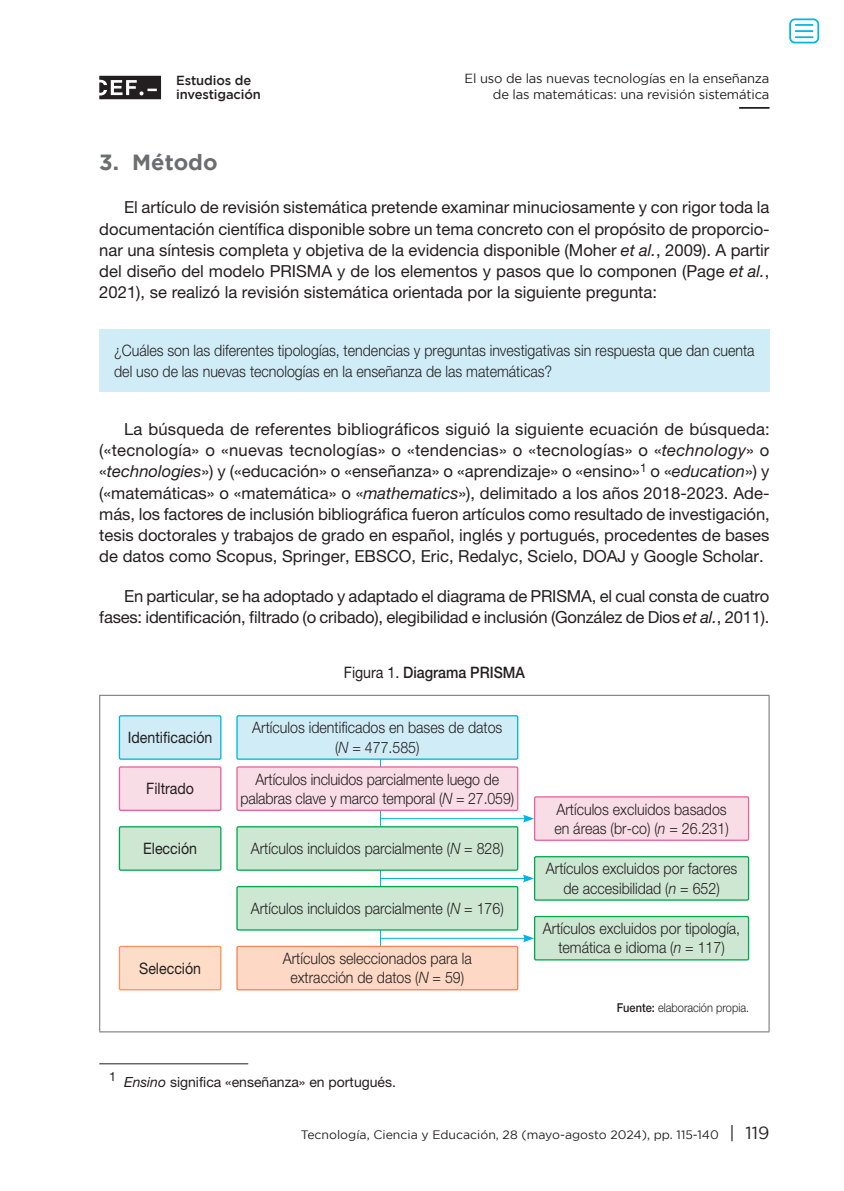
<style>
.page{position:relative;width:844px;height:1191px;background:#fff}
.page>*{position:absolute;margin:0;border:0;box-sizing:border-box;transform-origin:0 0}
.epígrafe_1{font:700 21.88px "Gotham";color:#6c6d70}
.texto_normal{font:16.62px/21.2px "Helvetica Neue LT Std";letter-spacing:-.015em;color:#231f20;text-align:justify}
.texto_normal__espaci{font:16.62px/21.2px "Helvetica Neue LT Std";color:#231f20;text-align:justify}
.Tablas_y_gráficos{font:300 15.75px/19.2px "Helvetica Neue LT Std";color:#231f20;text-align:center;scale:.9 1}
.Tablas_y_gráficos-2{font:15.75px "Helvetica Neue LT Std";color:#231f20;scale:.9 1}
.Tablas_título{font:500 15.75px "Helvetica Neue LT Std";color:#231f20;scale:.9 1}
.Nota_al_pie{font:14px "Helvetica Neue LT Std";color:#231f20}
.t1{font:13.12px/16.6px "Gotham";letter-spacing:-.015em;color:#231f20;text-align:right}
.t2{font:500 13.12px/14.2px "Gotham";letter-spacing:-.01em;color:#231f20}
.t3{font:12.25px "Gotham";color:#231f20}
.Fuente_tablas_y_graf{font:300 12.25px "Helvetica Neue LT Std";color:#231f20;scale:.9 1}
.s1{font-style:italic}
.s2{font-weight:400}
.s3{font-weight:500}
.s4{font-size:17.5px}
</style>
<div class="page">
<svg style="left:99px;top:76px;width:62px;height:23px"></svg>
<hr style="left:739px;top:107px;width:30px;height:2px;background:#231f20">
<div style="left:99px;top:330px;width:670px;height:62px;background:#d0edf7"></div>
<hr style="left:99px;top:1063px;width:149px;height:1px;background:#231f20">
<hr style="left:99px;top:695px;width:670px;height:1px;background:#6c6d70">
<hr style="left:99px;top:695px;width:1px;height:336px;background:#6c6d70">
<hr style="left:768px;top:695px;width:1px;height:336px;background:#6c6d70">
<hr style="left:99px;top:1031px;width:670px;height:1px;background:#6c6d70">
<hr style="left:380px;top:730px;width:1px;height:237px;background:#00b6de">
<hr style="left:380px;top:818px;width:145px;height:1px;background:#00b6de">
<svg style="left:523px;top:814px;width:11px;height:8px"></svg>
<hr style="left:380px;top:878px;width:145px;height:1px;background:#00b6de">
<svg style="left:523px;top:874px;width:10px;height:8px"></svg>
<hr style="left:380px;top:938px;width:145px;height:1px;background:#00b6de">
<svg style="left:523px;top:934px;width:11px;height:8px"></svg>
<div style="left:119px;top:716px;width:102px;height:43px;background:#d0edf7"></div>
<div style="left:119px;top:715px;width:102px;height:45px;border:1px solid #00b6de"></div>
<div style="left:237px;top:716px;width:280px;height:43px;background:#d0edf7"></div>
<div style="left:236px;top:715px;width:282px;height:45px;border:1px solid #00b6de"></div>
<div style="left:119px;top:767px;width:102px;height:43px;background:#f9dde6"></div>
<div style="left:119px;top:766px;width:102px;height:45px;border:1px solid #e86397"></div>
<div style="left:119px;top:827px;width:102px;height:43px;background:#cee7d3"></div>
<div style="left:119px;top:826px;width:102px;height:44px;border:1px solid #00a94e"></div>
<div style="left:119px;top:946px;width:102px;height:43px;background:#fdddc8"></div>
<div style="left:119px;top:945px;width:102px;height:45px;border:1px solid #f79461"></div>
<div style="left:237px;top:767px;width:280px;height:43px;background:#f9dde6"></div>
<div style="left:236px;top:766px;width:282px;height:45px;border:1px solid #e86397"></div>
<div style="left:237px;top:827px;width:280px;height:43px;background:#cee7d3"></div>
<div style="left:236px;top:826px;width:282px;height:44px;border:1px solid #00a94e"></div>
<div style="left:237px;top:886px;width:280px;height:44px;background:#cee7d3"></div>
<div style="left:236px;top:886px;width:282px;height:44px;border:1px solid #00a94e"></div>
<div style="left:237px;top:946px;width:280px;height:43px;background:#fdd8c4"></div>
<div style="left:236px;top:945px;width:282px;height:45px;border:1px solid #f58555"></div>
<div style="left:534px;top:797px;width:214px;height:43px;background:#f9dde6"></div>
<div style="left:534px;top:796px;width:215px;height:45px;border:1px solid #e86397"></div>
<div style="left:534px;top:856px;width:214px;height:44px;background:#cee7d3"></div>
<div style="left:534px;top:856px;width:215px;height:44px;border:1px solid #00a94e"></div>
<div style="left:534px;top:916px;width:214px;height:44px;background:#cee7d3"></div>
<div style="left:534px;top:916px;width:215px;height:44px;border:1px solid #00a94e"></div>
<div style="left:789px;top:18px;width:30px;height:25px;border:2px solid #00b6de;border-radius:5px"></div>
<svg style="left:795px;top:24px;width:18px;height:14px"></svg>
<p class="t2" style="left:176px;top:73px;width:86px">Estudios de investigación</p>
<p class="t1" style="left:464px;top:69px;width:306px">El uso de las nuevas tecnologías en la enseñanza de las matemáticas: una revisión sistemática</p>
<p class="epígrafe_1" style="left:99px;top:149px;width:120px">3. Método</p>
<p class="texto_normal" style="left:99px;top:197px;width:671px;text-indent:25px">El artículo de revisión sistemática pretende examinar minuciosamente y con rigor toda la documentación científica disponible sobre un tema concreto con el propósito de proporcio&shy;nar una síntesis completa y objetiva de la evidencia disponible (Moher <span class="s1">et al.</span>, 2009). A partir del diseño del modelo PRISMA y de los elementos y pasos que lo componen (Page <span class="s1">et al.</span>, 2021), se realizó la revisión sistemática orientada por la siguiente pregunta:</p>
<p class="Tablas_y_gráficos" style="left:114px;top:339px;width:713px;line-height:21px;text-align:left">¿Cuáles son las diferentes tipologías, tendencias y preguntas investigativas sin respuesta que dan cuenta del uso de las nuevas tecnologías en la enseñanza de las matemáticas?</p>
<p class="texto_normal__espaci" style="left:99px;top:418px;width:672px;text-indent:25px">La búsqueda de referentes bibliográficos siguió la siguiente ecuación de búsqueda: («tecnología» o «nuevas tecnologías» o «tendencias» o «tecnologías» o «<span class="s1">technology</span>» o «<span class="s1">technologies</span>») y («educación» o «enseñanza» o «aprendizaje» o «ensino»<sup>1</sup> o «<span class="s1">education</span>») y («matemáticas» o «matemática» o «<span class="s1">mathematics</span>»), delimitado a los años 2018-2023. Ade&shy;más, los factores de inclusión bibliográfica fueron artículos como resultado de investigación, tesis doctorales y trabajos de grado en español, inglés y portugués, procedentes de bases de datos como Scopus, Springer, EBSCO, Eric, Redalyc, Scielo, DOAJ y Google Scholar.</p>
<p class="texto_normal" style="left:99px;top:585px;width:671px;text-align:right">En particular, se ha adoptado y adaptado el diagrama de PRISMA, el cual consta de cuatro fases: identificación, filtrado (o cribado), elegibilidad e inclusión (González de Dios <span class="s1">et al.</span>, 2011).</p>
<p class="Tablas_título" style="left:344px;top:662px;width:203px"><span class="s2">Figura 1.</span> Diagrama PRISMA</p>
<p class="Tablas_y_gráficos-2" style="left:128px;top:728px;width:95px">Identificación</p>
<p class="Tablas_y_gráficos" style="left:252px;top:718px;width:279px">Artículos identificados en bases de datos (<span class="s1">N</span> = 477.585)</p>
<p class="Tablas_y_gráficos-2" style="left:146px;top:779px;width:55px">Filtrado</p>
<p class="Tablas_y_gráficos" style="left:240px;top:769px;width:305px">Artículos incluidos parcialmente luego de palabras clave y marco temporal (<span class="s1">N</span> = 27.059)</p>
<p class="Tablas_y_gráficos" style="left:251px;top:838px;width:282px">Artículos incluidos parcialmente (<span class="s1">N</span> = 828)</p>
<p class="Tablas_y_gráficos-2" style="left:143px;top:839px;width:61px">Elección</p>
<p class="Tablas_y_gráficos-2" style="left:139px;top:958px;width:70px">Selección</p>
<p class="Tablas_y_gráficos" style="left:251px;top:898px;width:282px">Artículos incluidos parcialmente (<span class="s1">N</span> = 176)</p>
<p class="Tablas_y_gráficos" style="left:283px;top:948px;width:211px">Artículos seleccionados para la extracción de datos (<span class="s1">N</span> = 59)</p>
<p class="Nota_al_pie" style="left:109px;top:1073px;width:288px"><sup>1</sup> <span class="s1">Ensino</span> significa «enseñanza» en portugués.</p>
<p class="Tablas_y_gráficos" style="left:554px;top:799px;width:195px;text-align:left">Artículos excluidos basados en áreas (br-co) (<span class="s1">n</span> = 26.231)</p>
<p class="Tablas_y_gráficos" style="left:546px;top:859px;width:214px">Artículos excluidos por factores de accesibilidad (<span class="s1">n</span> = 652)</p>
<p class="Tablas_y_gráficos" style="left:542px;top:918px;width:221px">Artículos excluidos por tipología, temática e idioma (<span class="s1">n</span> = 117)</p>
<p class="Fuente_tablas_y_graf" style="left:616px;top:1000px;width:149px"><span class="s3">Fuente:</span> elaboración propia.</p>
<p class="t3" style="left:301px;top:1128px;width:470px">Tecnología, Ciencia y Educación, 28 (mayo-agosto 2024), pp. 115-140 <span class="s4">| 119</span></p>
</div>
